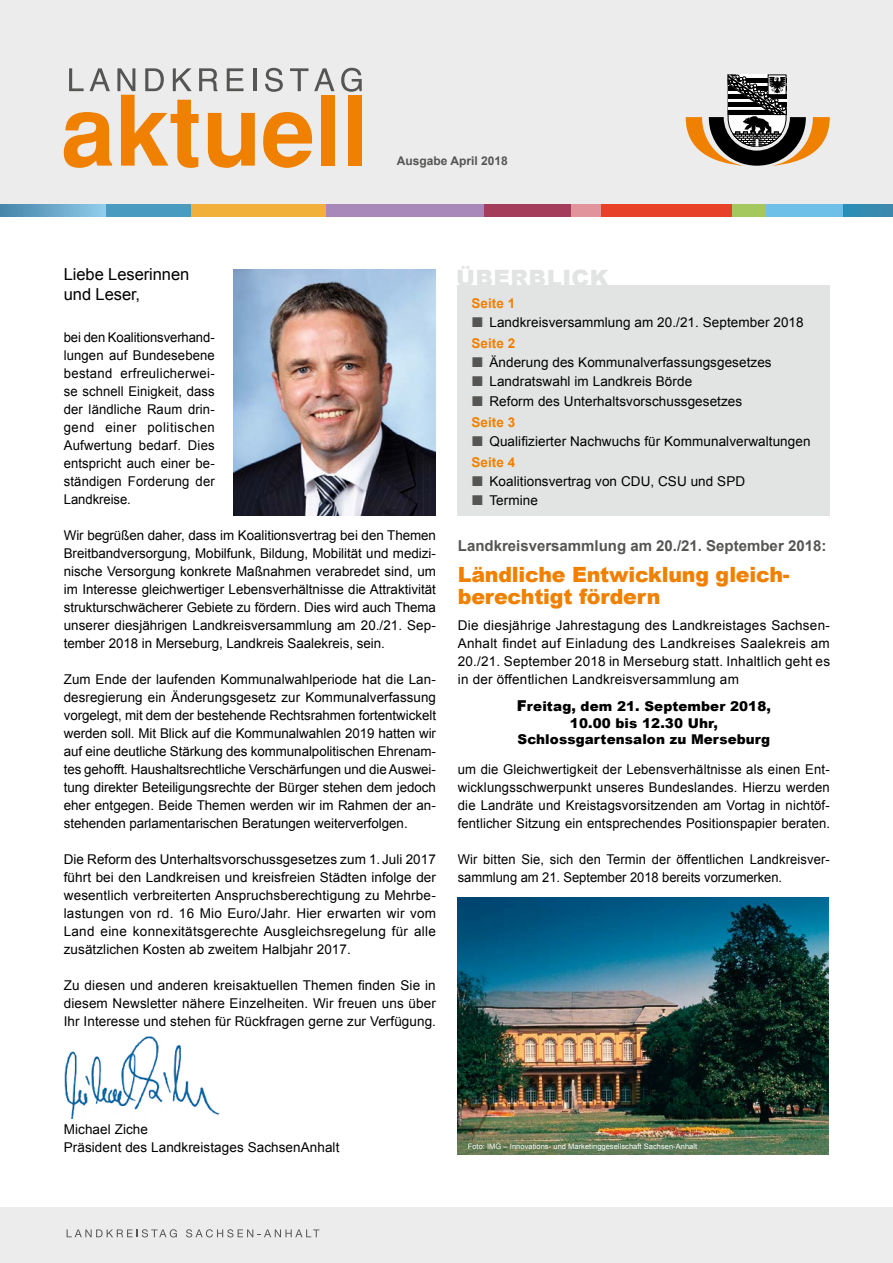
<style>
.page{position:relative;width:893px;height:1263px;background:#fff}
.page>*{position:absolute;margin:0;border:0;box-sizing:border-box;transform-origin:0 0}
.t1{font:900 22.5px "Arial";letter-spacing:.02em;color:#e2e3e3}
.t2{font:900 21px/22.5px "Arial";letter-spacing:-.01em;color:#f08000}
.t3{font:16.5px/19.8px "Arial";letter-spacing:-.005em;color:#000}
.t4{font:700 15px "Arial";color:#555554}
.t5{font:13.5px/18px "Arial";letter-spacing:.005em;color:#000;text-align:justify}
.t6{font:13.5px/18px "Arial";letter-spacing:.005em;color:#000;scale:.96 1}
.t7{font:900 13.5px/16.2px "Arial";letter-spacing:.005em;color:#000;text-align:center}
.t8{font:700 13.5px "Arial";letter-spacing:.005em;color:#f08000}
.t9{font:700 12px "Arial";color:#555554}
.t10{font:7.5px "Arial";letter-spacing:.005em;color:#fff}
.s1{font-size:15px}
</style>
<div class="page">
<div style="left:0;top:1208px;width:893px;height:55px;background:#ececec"></div>
<div style="left:0;top:0;width:893px;height:204px;background:#ececec"></div>
<hr style="left:253px;top:68px;width:3px;height:23px;background:#555554">
<svg style="left:265px;top:68px;width:18px;height:24px"></svg>
<svg style="left:290px;top:68px;width:18px;height:23px"></svg>
<svg style="left:314px;top:68px;width:20px;height:23px"></svg>
<svg style="left:341px;top:68px;width:21px;height:24px"></svg>
<svg style="left:63px;top:68px;width:192px;height:100px"></svg>
<svg style="left:263px;top:112px;width:49px;height:56px"></svg>
<div style="left:322px;top:95px;width:13px;height:71px;background:#f08000"></div>
<div style="left:349px;top:95px;width:13px;height:71px;background:#f08000"></div>
<svg style="left:0;top:204px;width:106px;height:13px"></svg>
<div style="left:106px;top:204px;width:85px;height:13px;background:#499cbf"></div>
<div style="left:191px;top:204px;width:136px;height:13px;background:#f0b03a"></div>
<div style="left:327px;top:204px;width:157px;height:13px;background:#a888ba"></div>
<div style="left:484px;top:204px;width:87px;height:13px;background:#a43c5b"></div>
<div style="left:571px;top:204px;width:30px;height:13px;background:#e2949c"></div>
<div style="left:601px;top:204px;width:132px;height:13px;background:#e74129"></div>
<div style="left:733px;top:204px;width:34px;height:13px;background:#a4c85e"></div>
<div style="left:843px;top:204px;width:50px;height:13px;background:#358bb1"></div>
<div style="left:767px;top:204px;width:76px;height:13px;background:#6ec0e8"></div>
<svg style="left:67px;top:1229px;width:110px;height:8px"></svg>
<svg style="left:186px;top:1229px;width:133px;height:8px"></svg>
<svg style="left:686px;top:74px;width:144px;height:92px"></svg>
<div style="left:457px;top:285px;width:372px;height:231px;background:#e2e3e3"></div>
<img style="left:234px;top:270px;width:202px;height:245px">
<img style="left:64px;top:1036px;width:156px;height:82px">
<img style="left:457px;top:898px;width:371px;height:257px">
<p class="t9" style="left:397px;top:153px;width:112px">Ausgabe April 2018</p>
<p class="t3" style="left:64px;top:264px;width:127px">Liebe Leserinnen und Leser,</p>
<p class="t5" style="left:64px;top:328px;width:153px">bei den Koalitionsverhand&shy;lungen auf Bundesebene bestand erfreulicherwei&shy;se schnell Einigkeit, dass der ländliche Raum drin&shy;gend einer politischen Aufwertung bedarf. Dies entspricht auch einer be&shy;ständigen Forderung der Landkreise.</p>
<p class="t5" style="left:64px;top:526px;width:374px">Wir begrüßen daher, dass im Koalitionsvertrag bei den Themen Breitbandversorgung, Mobilfunk, Bildung, Mobilität und medizi&shy;nische Versorgung konkrete Maßnahmen verabredet sind, um im Interesse gleichwertiger Lebensverhältnisse die Attraktivität strukturschwächerer Gebiete zu fördern. Dies wird auch Thema unserer diesjährigen Landkreisversammlung am 20./21. Sep&shy;tember 2018 in Merseburg, Landkreis Saalekreis, sein.</p>
<p class="t5" style="left:64px;top:670px;width:374px">Zum Ende der laufenden Kommunalwahlperiode hat die Lan&shy;desregierung ein Änderungsgesetz zur Kommunalverfassung vorgelegt, mit dem der bestehende Rechtsrahmen fortentwickelt werden soll. Mit Blick auf die Kommunalwahlen 2019 hatten wir auf eine deutliche Stärkung des kommunalpolitischen Ehrenam&shy;tes gehofft. Haushaltsrechtliche Verschärfungen und die Auswei&shy;tung direkter Beteiligungsrechte der Bürger stehen dem jedoch eher entgegen. Beide Themen werden wir im Rahmen der an&shy;stehenden parlamentarischen Beratungen weiterverfolgen.</p>
<p class="t5" style="left:64px;top:850px;width:374px">Die Reform des Unterhaltsvorschussgesetzes zum 1. Juli 2017 führt bei den Landkreisen und kreisfreien Städten infolge der wesentlich verbreiterten Anspruchsberechtigung zu Mehrbe&shy;lastungen von rd. 16 Mio Euro/Jahr. Hier erwarten wir vom Land eine konnexitätsgerechte Ausgleichsregelung für alle zusätzlichen Kosten ab zweitem Halbjahr 2017.</p>
<p class="t5" style="left:64px;top:976px;width:374px">Zu diesen und anderen kreisaktuellen Themen finden Sie in diesem Newsletter nähere Einzelheiten. Wir freuen uns über Ihr Interesse und stehen für Rückfragen gerne zur Verfügung.</p>
<h1 class="t1" style="left:456px;top:262px;width:154px">ÜBERBLICK</h1>
<p class="t8" style="left:471px;top:294px;width:45px">Seite 1</p>
<p class="t5" style="left:489px;top:313px;width:316px">Landkreisversammlung am 20./21. September 2018</p>
<p class="t8" style="left:471px;top:334px;width:45px">Seite 2</p>
<p class="t5" style="left:489px;top:353px;width:284px;line-height:19.2px;text-align:left">Änderung des Kommunalverfassungsgesetzes<br>Landratswahl im Landkreis Börde<br>Reform des Unterhaltsvorschussgesetzes</p>
<p class="t8" style="left:471px;top:413px;width:45px">Seite 3</p>
<p class="t5" style="left:489px;top:432px;width:323px">Qualifizierter Nachwuchs für Kommunalverwaltungen</p>
<p class="t8" style="left:471px;top:453px;width:45px">Seite 4</p>
<p class="t5" style="left:489px;top:472px;width:257px;line-height:19.2px">Koalitionsvertrag von CDU, CSU und SPD<br>Termine</p>
<p class="t4" style="left:458px;top:536px;width:370px">Landkreisversammlung am 20./21. September 2018:</p>
<h2 class="t2" style="left:458px;top:563px;width:333px">Ländliche Entwicklung gleich&shy;berechtigt fördern</h2>
<p class="t5" style="left:458px;top:616px;width:374px">Die diesjährige Jahrestagung des Landkreistages Sachsen-Anhalt findet auf Einladung des Landkreises Saalekreis am 20./21. September 2018 in Merseburg statt. Inhaltlich geht es in der öffentlichen Landkreisversammlung am</p>
<p class="t7" style="left:517px;top:698px;width:256px"><span class="s1">F</span>reitag, dem 21. September 2018,<br>10.00 bis 12.30 Uhr,<br>Schlossgartensalon zu Merseburg</p>
<p class="t5" style="left:458px;top:760px;width:374px">um die Gleichwertigkeit der Lebensverhältnisse als einen Ent&shy;wicklungsschwerpunkt unseres Bundeslandes. Hierzu werden die Landräte und Kreistagsvorsitzenden am Vortag in nichtöf&shy;fentlicher Sitzung ein entsprechendes Positionspapier beraten.</p>
<p class="t6" style="left:458px;top:850px;width:389px">Wir bitten Sie, sich den Termin der öffentlichen Landkreisver&shy;sammlung am 21. September 2018 bereits vorzumerken.</p>
<p class="t5" style="left:64px;top:1120px;width:277px">Michael Ziche<br>Präsident des Landkreistages SachsenAnhalt</p>
<p class="t10" style="left:468px;top:1141px;width:231px">Foto: IMG – Innovations- und Marketinggesellschaft Sachsen-Anhalt</p>
</div>
